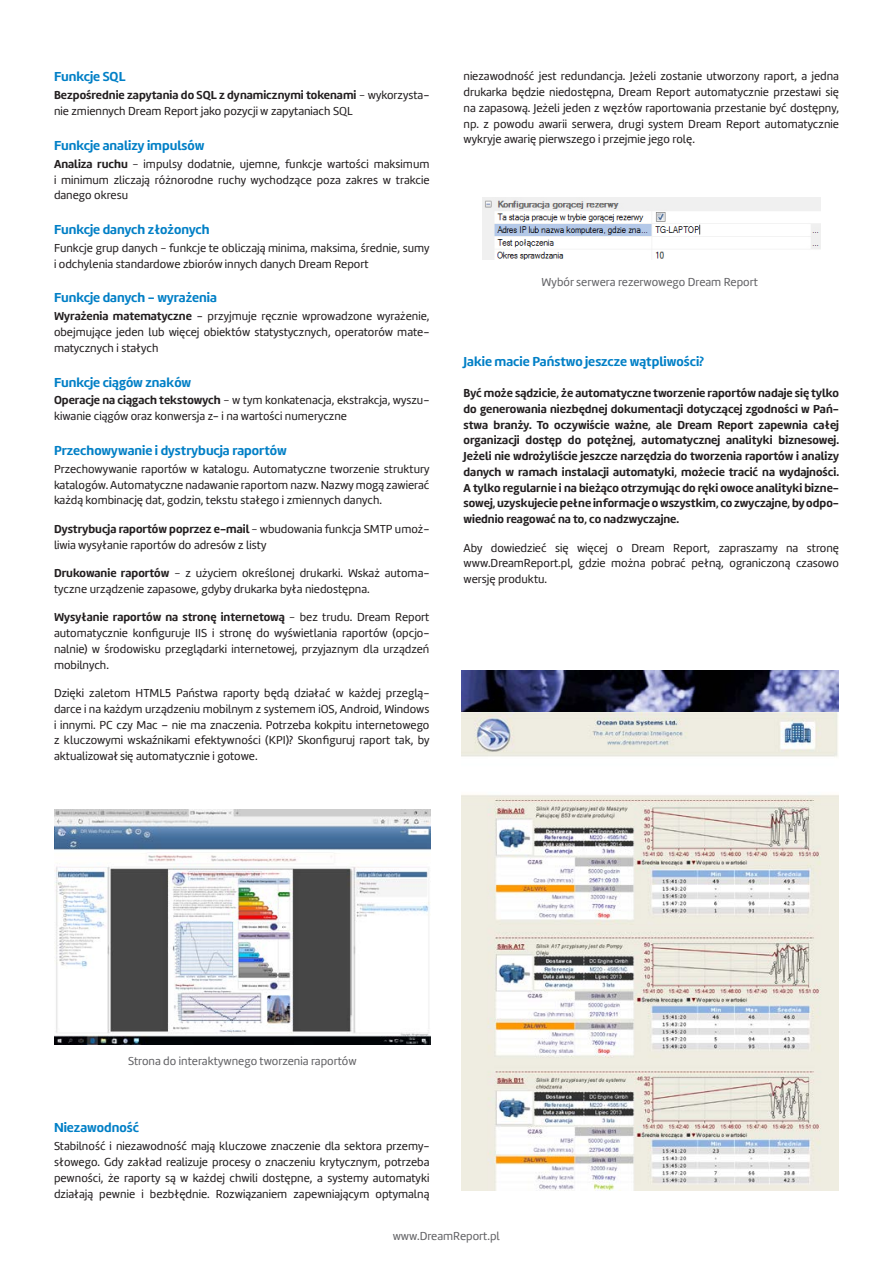
<style>
.page{position:relative;width:893px;height:1263px;background:#fff}
.page>*{position:absolute;margin:0;border:0;box-sizing:border-box;transform-origin:0 0}
.Naglowek_1_niebiesk{font:700 13.5px "Marine";color:#007fc6}
.Podstawowy_bez_odst{font:12px/15.8px "Marine";color:#231f20;text-align:justify}
.Podstawowy{font:12px/15.8px "Marine";color:#231f20}
.Podstawowy_bez_odst-2{font:700 12px/15.8px "Marine";color:#231f20;text-align:justify}
.t1{font:12px "Marine";color:#636366}
.s1{font-weight:700}
</style>
<div class="page">
<img style="left:54px;top:809px;width:376px;height:236px">
<img style="left:482px;top:198px;width:338px;height:61px">
<img style="left:462px;top:670px;width:377px;height:42px">
<img style="left:462px;top:712px;width:377px;height:479px">
<p class="Naglowek_1_niebiesk" style="left:54px;top:68px;width:73px">Funkcje SQL</p>
<p class="Podstawowy_bez_odst" style="left:54px;top:87px;width:377px"><span class="s1">Bezpośrednie zapytania do SQL z dynamicznymi tokenami</span> − wykorzysta&shy;nie zmiennych Dream Report jako pozycji w zapytaniach SQL</p>
<p class="Naglowek_1_niebiesk" style="left:54px;top:136px;width:152px">Funkcje analizy impulsów</p>
<p class="Podstawowy_bez_odst" style="left:54px;top:156px;width:377px"><span class="s1">Analiza ruchu</span> − impulsy dodatnie, ujemne, funkcje wartości maksimum i minimum zliczają różnorodne ruchy wychodzące poza zakres w trakcie danego okresu</p>
<p class="Naglowek_1_niebiesk" style="left:54px;top:221px;width:157px">Funkcje danych złożonych</p>
<p class="Podstawowy_bez_odst" style="left:54px;top:240px;width:377px">Funkcje grup danych − funkcje te obliczają minima, maksima, średnie, sumy i odchylenia standardowe zbiorów innych danych Dream Report</p>
<p class="Naglowek_1_niebiesk" style="left:54px;top:289px;width:165px">Funkcje danych − wyrażenia</p>
<p class="Podstawowy_bez_odst" style="left:54px;top:308px;width:377px"><span class="s1">Wyrażenia matematyczne</span> - przyjmuje ręcznie wprowadzone wyrażenie, obejmujące jeden lub więcej obiektów statystycznych, operatorów mate&shy;matycznych i stałych</p>
<p class="Naglowek_1_niebiesk" style="left:54px;top:373px;width:139px">Funkcje ciągów znaków</p>
<p class="Podstawowy" style="left:54px;top:393px;width:377px"><span class="s1">Operacje na ciągach tekstowych</span> − w tym konkatenacja, ekstrakcja, wyszu&shy;kiwanie ciągów oraz konwersja z- i na wartości numeryczne</p>
<p class="Naglowek_1_niebiesk" style="left:54px;top:442px;width:234px">Przechowywanie i dystrybucja raportów</p>
<p class="Podstawowy_bez_odst" style="left:54px;top:461px;width:377px">Przechowywanie raportów w katalogu. Automatyczne tworzenie struktury katalogów. Automatyczne nadawanie raportom nazw. Nazwy mogą zawierać każdą kombinację dat, godzin, tekstu stałego i zmiennych danych.</p>
<p class="Podstawowy" style="left:54px;top:521px;width:377px"><span class="s1">Dystrybucja raportów poprzez e-mail</span> − wbudowania funkcja SMTP umoż&shy;liwia wysyłanie raportów do adresów z listy</p>
<p class="Podstawowy" style="left:54px;top:565px;width:377px"><span class="s1">Drukowanie raportów</span> − z użyciem określonej drukarki. Wskaż automa&shy;tyczne urządzenie zapasowe, gdyby drukarka była niedostępna.</p>
<p class="Podstawowy" style="left:54px;top:609px;width:377px;text-align:justify"><span class="s1">Wysyłanie raportów na stronę internetową</span> − bez trudu. Dream Report automatycznie konfiguruje IIS i stronę do wyświetlania raportów (opcjo&shy;nalnie) w środowisku przeglądarki internetowej, przyjaznym dla urządzeń mobilnych.</p>
<p class="Podstawowy" style="left:54px;top:685px;width:377px;text-align:justify">Dzięki zaletom HTML5 Państwa raporty będą działać w każdej przeglą&shy;darce i na każdym urządzeniu mobilnym z systemem iOS, Android, Windows i innymi. PC czy Mac – nie ma znaczenia. Potrzeba kokpitu internetowego z kluczowymi wskaźnikami efektywności (KPI)? Skonfiguruj raport tak, by aktualizował się automatycznie i gotowe.</p>
<p class="Podstawowy_bez_odst" style="left:463px;top:69px;width:377px">niezawodność jest redundancja. Jeżeli zostanie utworzony raport, a jedna drukarka będzie niedostępna, Dream Report automatycznie przestawi się na zapasową. Jeżeli jeden z węzłów raportowania przestanie być dostępny, np. z powodu awarii serwera, drugi system Dream Report automatycznie wykryje awarię pierwszego i przejmie jego rolę.</p>
<p class="t1" style="left:542px;top:274px;width:218px">Wybór serwera rezerwowego Dream Report</p>
<p class="Naglowek_1_niebiesk" style="left:463px;top:353px;width:242px">Jakie macie Państwo jeszcze wątpliwości?</p>
<p class="Podstawowy_bez_odst-2" style="left:463px;top:385px;width:377px">Być może sądzicie, że automatyczne tworzenie raportów nadaje się tylko do generowania niezbędnej dokumentacji dotyczącej zgodności w Pań&shy;stwa branży. To oczywiście ważne, ale Dream Report zapewnia całej organizacji dostęp do potężnej, automatycznej analityki biznesowej.<br>Jeżeli nie wdrożyliście jeszcze narzędzia do tworzenia raportów i analizy danych w ramach instalacji automatyki, możecie tracić na wydajności.<br>A tylko regularnie i na bieżąco otrzymując do ręki owoce analityki bizne&shy;sowej, uzyskujecie pełne informacje o wszystkim, co zwyczajne, by odpo&shy;wiednio reagować na to, co nadzwyczajne.</p>
<p class="Podstawowy" style="left:463px;top:540px;width:377px;text-align:justify">Aby dowiedzieć się więcej o Dream Report, zapraszamy na stronę www.DreamReport.pl, gdzie można pobrać pełną, ograniczoną czasowo wersję produktu.</p>
<p class="t1" style="left:128px;top:1053px;width:230px">Strona do interaktywnego tworzenia raportów</p>
<p class="Naglowek_1_niebiesk" style="left:54px;top:1119px;width:86px">Niezawodność</p>
<p class="Podstawowy_bez_odst" style="left:54px;top:1138px;width:377px">Stabilność i niezawodność mają kluczowe znaczenie dla sektora przemy&shy;słowego. Gdy zakład realizuje procesy o znaczeniu krytycznym, potrzeba pewności, że raporty są w każdej chwili dostępne, a systemy automatyki działają pewnie i bezbłędnie. Rozwiązaniem zapewniającym optymalną</p>
<p class="t1" style="left:393px;top:1229px;width:109px">www.DreamReport.pl</p>
</div>
